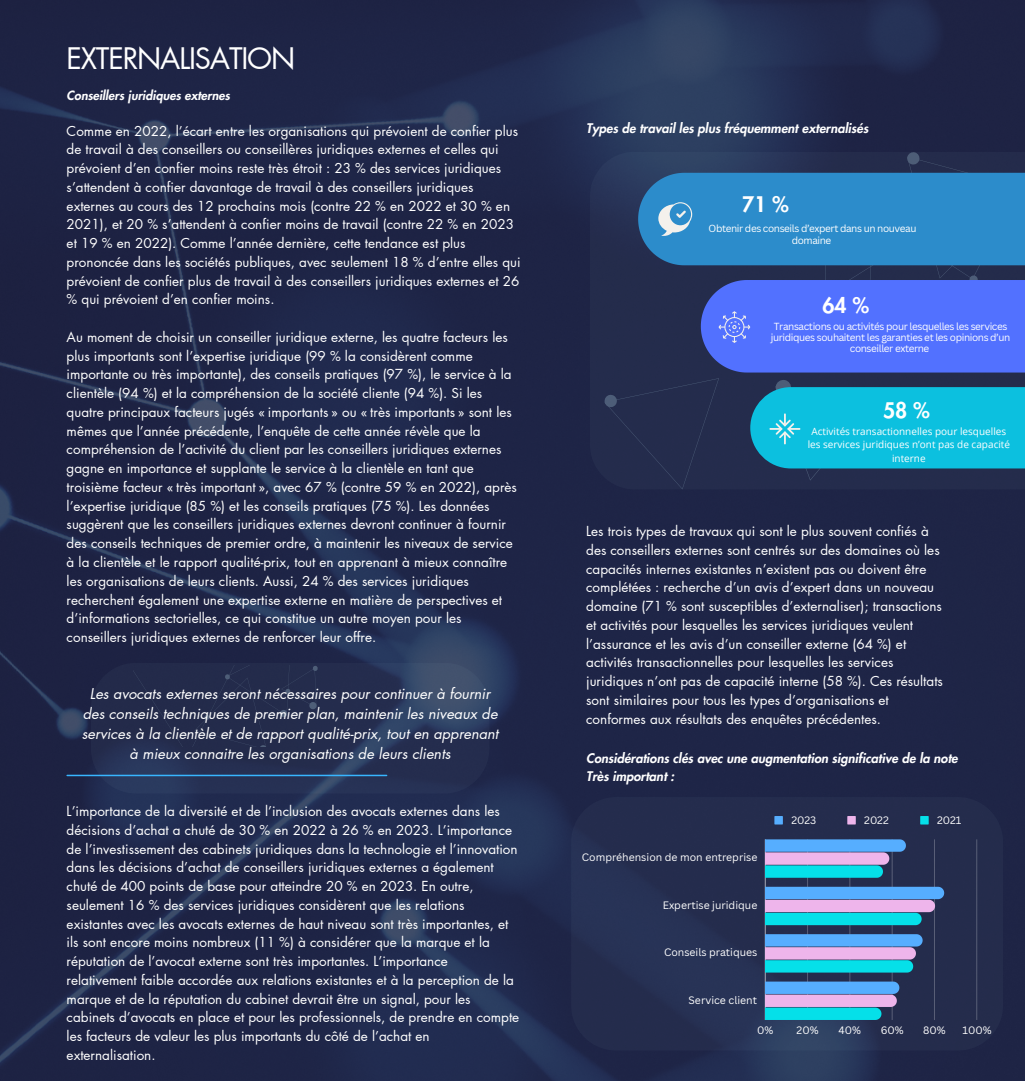
<style>
.page{position:relative;width:1025px;height:1081px;background:#fff}
.page>*{position:absolute;margin:0;border:0;box-sizing:border-box;transform-origin:0 0}
.t1{font:29px "Futura LT Pro";letter-spacing:-.04em;color:#fff}
.t2{font:800 21px "Futura LT Pro";color:#fff}
.t3{font:italic 14.6px/20.2px "Futura LT Pro";color:#fff;text-align:center}
.t4{font:13.5px/18.8px "Futura LT Pro";color:#fff}
.t5{font:italic 800 13px/18px "Futura LT Pro";color:#fff}
.t6{font:italic 800 12.5px "Futura LT Pro";color:#fff}
.t7{font:10.5px "Canva Sans";color:#fff}
.t8{font:10px/11.2px "Canva Sans";letter-spacing:-.04em;color:#fff;text-align:center}
.t9{font:10px/13.5px "Open Sans";color:#fff;text-align:center}
</style>
<div class="page">
<img style="left:0;top:0;width:1024px;height:1081px">
<svg style="left:590px;top:152px;width:434px;height:337px;background:#242d4e"></svg>
<svg style="left:638px;top:147px;width:386px;height:225px;background:#386abb"></svg>
<svg style="left:750px;top:379px;width:274px;height:102px;background:#139ebd"></svg>
<svg style="left:91px;top:663px;width:398px;height:130px;background:#283456"></svg>
<div style="left:134px;top:665px;width:184px;height:82px;background:#232b4b"></div>
<hr style="left:67px;top:775px;width:319px;height:1px;background:#38b6ff">
<div style="left:571px;top:797px;width:431px;height:253px;background:#242c4d;border-radius:45px"></div>
<svg style="left:774px;top:816px;width:9px;height:8px"></svg>
<svg style="left:847px;top:816px;width:8px;height:8px"></svg>
<svg style="left:920px;top:816px;width:8px;height:8px"></svg>
<hr style="left:807px;top:839px;width:1px;height:181px;background:#fff">
<hr style="left:849px;top:839px;width:1px;height:181px;background:#fff">
<hr style="left:891px;top:839px;width:1px;height:181px;background:#fff">
<hr style="left:934px;top:839px;width:1px;height:181px;background:#fff">
<hr style="left:976px;top:839px;width:1px;height:181px;background:#fff">
<hr style="left:765px;top:839px;width:1px;height:181px;background:#fff">
<svg style="left:765px;top:839px;width:140px;height:39px;background:#64abda"></svg>
<svg style="left:765px;top:887px;width:179px;height:38px;background:#69b1e1"></svg>
<svg style="left:765px;top:934px;width:157px;height:38px;background:#69b4e4"></svg>
<svg style="left:765px;top:981px;width:134px;height:39px;background:#69b0e0"></svg>
<h1 class="t1" style="left:66px;top:45px;width:230px">EXTERNALISATION</h1>
<p class="t6" style="left:67px;top:89px;width:165px">Conseillers juridiques externes</p>
<p class="t4" style="left:67px;top:122px;width:455px">Comme en 2022, l’écart entre les organisations qui prévoient de confier plus de travail à des conseillers ou conseillères juridiques externes et celles qui prévoient d’en confier moins reste très étroit : 23 % des services juridiques s’attendent à confier davantage de travail à des conseillers juridiques externes au cours des 12 prochains mois (contre 22 % en 2022 et 30 % en 2021), et 20 % s’attendent à confier moins de travail (contre 22 % en 2023 et 19 % en 2022). Comme l’année dernière, cette tendance est plus prononcée dans les sociétés publiques, avec seulement 18 % d’entre elles qui prévoient de confier plus de travail à des conseillers juridiques externes et 26 % qui prévoient d’en confier moins.</p>
<p class="t4" style="left:67px;top:328px;width:452px">Au moment de choisir un conseiller juridique externe, les quatre facteurs les plus importants sont l’expertise juridique (99 % la considèrent comme importante ou très importante), des conseils pratiques (97 %), le service à la clientèle (94 %) et la compréhension de la société cliente (94 %). Si les quatre principaux facteurs jugés « importants » ou « très importants » sont les mêmes que l’année précédente, l’enquête de cette année révèle que la compréhension de l’activité du client par les conseillers juridiques externes gagne en importance et supplante le service à la clientèle en tant que troisième facteur « très important », avec 67 % (contre 59 % en 2022), après l’expertise juridique (85 %) et les conseils pratiques (75 %). Les données suggèrent que les conseillers juridiques externes devront continuer à fournir des conseils techniques de premier ordre, à maintenir les niveaux de service à la clientèle et le rapport qualité-prix, tout en apprenant à mieux connaître les organisations de leurs clients. Aussi, 24 % des services juridiques recherchent également une expertise externe en matière de perspectives et d’informations sectorielles, ce qui constitue un autre moyen pour les conseillers juridiques externes de renforcer leur offre.</p>
<p class="t3" style="left:82px;top:684px;width:418px">Les avocats externes seront nécessaires pour continuer à fournir des conseils techniques de premier plan, maintenir les niveaux de services à la clientèle et de rapport qualité-prix, tout en apprenant à mieux connaitre les organisations de leurs clients</p>
<p class="t4" style="left:67px;top:802px;width:454px">L’importance de la diversité et de l’inclusion des avocats externes dans les décisions d’achat a chuté de 30 % en 2022 à 26 % en 2023. L’importance de l’investissement des cabinets juridiques dans la technologie et l’innovation dans les décisions d’achat de conseillers juridiques externes a également chuté de 400 points de base pour atteindre 20 % en 2023. En outre, seulement 16 % des services juridiques considèrent que les relations existantes avec les avocats externes de haut niveau sont très importantes, et ils sont encore moins nombreux (11 %) à considérer que la marque et la réputation de l’avocat externe sont très importantes. L’importance relativement faible accordée aux relations existantes et à la perception de la marque et de la réputation du cabinet devrait être un signal, pour les cabinets d’avocats en place et pour les professionnels, de prendre en compte les facteurs de valeur les plus importants du côté de l’achat en externalisation.</p>
<p class="t5" style="left:586px;top:120px;width:283px">Types de travail les plus fréquemment externalisés</p>
<h2 class="t2" style="left:742px;top:195px;width:48px">71 %</h2>
<p class="t8" style="left:708px;top:223px;width:209px">Obtenir des conseils d’expert dans un nouveau domaine</p>
<h2 class="t2" style="left:822px;top:295px;width:48px">64 %</h2>
<p class="t8" style="left:771px;top:320px;width:241px">Transactions ou activités pour lesquelles les services juridiques souhaitent les garanties et les opinions d’un conseiller externe</p>
<h2 class="t2" style="left:883px;top:401px;width:48px">58 %</h2>
<p class="t9" style="left:807px;top:424px;width:204px">Activités transactionnelles pour lesquelles les services juridiques n’ont pas de capacité interne</p>
<p class="t4" style="left:586px;top:522px;width:358px">Les trois types de travaux qui sont le plus souvent confiés à des conseillers externes sont centrés sur des domaines où les capacités internes existantes n’existent pas ou doivent être complétées : recherche d’un avis d’expert dans un nouveau domaine (71 % sont susceptibles d’externaliser); transactions et activités pour lesquelles les services juridiques veulent l’assurance et les avis d’un conseiller externe (64 %) et activités transactionnelles pour lesquelles les services juridiques n’ont pas de capacité interne (58 %). Ces résultats sont similaires pour tous les types d’organisations et conformes aux résultats des enquêtes précédentes.</p>
<p class="t5" style="left:586px;top:749px;width:373px">Considérations clés avec une augmentation significative de la note<br>Très important :</p>
<p class="t7" style="left:791px;top:812px;width:26px">2023</p>
<p class="t7" style="left:864px;top:812px;width:26px">2022</p>
<p class="t7" style="left:937px;top:812px;width:26px">2021</p>
<p class="t7" style="left:582px;top:850px;width:177px">Compréhension de mon entreprise</p>
<p class="t7" style="left:662px;top:897px;width:96px">Expertise juridique</p>
<p class="t7" style="left:664px;top:945px;width:95px">Conseils pratiques</p>
<p class="t7" style="left:688px;top:992px;width:70px">Service client</p>
<p class="t7" style="left:757px;top:1022px;width:18px">0%</p>
<p class="t7" style="left:796px;top:1022px;width:23px">20%</p>
<p class="t7" style="left:838px;top:1022px;width:24px">40%</p>
<p class="t7" style="left:880px;top:1022px;width:24px">60%</p>
<p class="t7" style="left:923px;top:1022px;width:24px">80%</p>
<p class="t7" style="left:962px;top:1022px;width:30px">100%</p>
</div>
